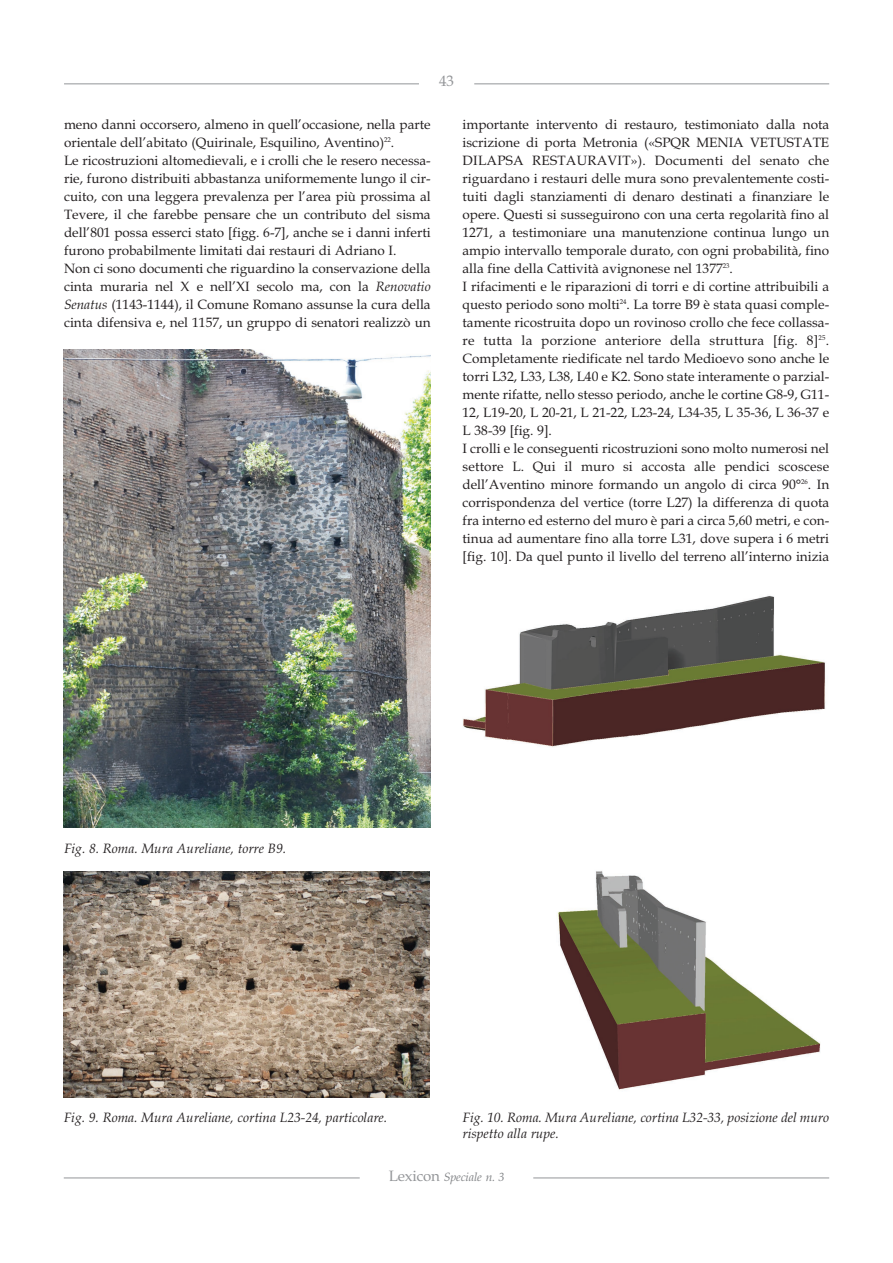
<style>
.page{position:relative;width:893px;height:1263px;background:#fff}
.page>*{position:absolute;margin:0;border:0;box-sizing:border-box;transform-origin:0 0}
.t1{font:15px "Book Antiqua";color:#939598}
.t2{font:13.5px/18px "Book Antiqua";color:#231f20;text-align:justify}
.t3{font:italic 13.5px/16.4px "Book Antiqua";color:#231f20}
.t4{font:italic 12px "Book Antiqua";letter-spacing:-.01em;color:#808285}
.s1{font-style:italic}
.s2{font-style:normal;font-size:15px;color:#939598}
</style>
<div class="page">
<hr style="left:64px;top:83px;width:355px;height:1px;background:#939598">
<hr style="left:474px;top:83px;width:355px;height:1px;background:#939598">
<hr style="left:64px;top:1177px;width:296px;height:1px;background:#939598">
<hr style="left:533px;top:1177px;width:296px;height:1px;background:#939598">
<img style="left:64px;top:350px;width:367px;height:478px">
<img style="left:64px;top:871px;width:366px;height:226px">
<img style="left:463px;top:596px;width:363px;height:494px">
<p class="t1" style="left:439px;top:75px;width:16px">43</p>
<p class="t2" style="left:64px;top:117px;width:368px">meno danni occorsero, almeno in quell’occasione, nella parte orientale dell’abitato (Quirinale, Esquilino, Aventino)<sup>22</sup>.</p>
<p class="t2" style="left:64px;top:153px;width:368px">Le ricostruzioni altomedievali, e i crolli che le resero necessa&shy;rie, furono distribuiti abbastanza uniformemente lungo il cir&shy;cuito, con una leggera prevalenza per l’area più prossima al Tevere, il che farebbe pensare che un contributo del sisma dell’801 possa esserci stato [figg. 6-7], anche se i danni inferti furono probabilmente limitati dai restauri di Adriano I.</p>
<p class="t2" style="left:64px;top:261px;width:368px">Non ci sono documenti che riguardino la conservazione della cinta muraria nel X e nell’XI secolo ma, con la <span class="s1">Renovatio Senatus</span> (1143-1144), il Comune Romano assunse la cura della cinta difensiva e, nel 1157, un gruppo di senatori realizzò un</p>
<p class="t2" style="left:463px;top:117px;width:368px">importante intervento di restauro, testimoniato dalla nota iscrizione di porta Metronia («SPQR MENIA VETUSTATE DILAPSA RESTAURAVIT»). Documenti del senato che riguardano i restauri delle mura sono prevalentemente costi&shy;tuiti dagli stanziamenti di denaro destinati a finanziare le opere. Questi si susseguirono con una certa regolarità fino al 1271, a testimoniare una manutenzione continua lungo un ampio intervallo temporale durato, con ogni probabilità, fino alla fine della Cattività avignonese nel 1377<sup>23</sup>.</p>
<p class="t2" style="left:463px;top:279px;width:368px">I rifacimenti e le riparazioni di torri e di cortine attribuibili a questo periodo sono molti<sup>24</sup>. La torre B9 è stata quasi comple&shy;tamente ricostruita dopo un rovinoso crollo che fece collassa&shy;re tutta la porzione anteriore della struttura [fig. 8]<sup>25</sup>.<br>Completamente riedificate nel tardo Medioevo sono anche le torri L32, L33, L38, L40 e K2. Sono state interamente o parzial&shy;mente rifatte, nello stesso periodo, anche le cortine G8-9, G11- 12, L19-20, L 20-21, L 21-22, L23-24, L34-35, L 35-36, L 36-37 e L 38-39 [fig. 9].</p>
<p class="t2" style="left:463px;top:441px;width:368px">I crolli e le conseguenti ricostruzioni sono molto numerosi nel settore L. Qui il muro si accosta alle pendici scoscese dell’Aventino minore formando un angolo di circa 90°<sup>26</sup>. In corrispondenza del vertice (torre L27) la differenza di quota fra interno ed esterno del muro è pari a circa 5,60 metri, e con&shy;tinua ad aumentare fino alla torre L31, dove supera i 6 metri [fig. 10]. Da quel punto il livello del terreno all’interno inizia</p>
<p class="t3" style="left:64px;top:841px;width:224px">Fig. 8. Roma. Mura Aureliane, torre B9.</p>
<p class="t3" style="left:64px;top:1111px;width:325px">Fig. 9. Roma. Mura Aureliane, cortina L23-24, particolare.</p>
<p class="t3" style="left:463px;top:1111px;width:368px">Fig. 10. Roma. Mura Aureliane, cortina L32-33, posizione del muro rispetto alla rupe.</p>
<p class="t4" style="left:389px;top:1172px;width:117px"><span class="s2">Lexicon</span> Speciale n. 3</p>
</div>
